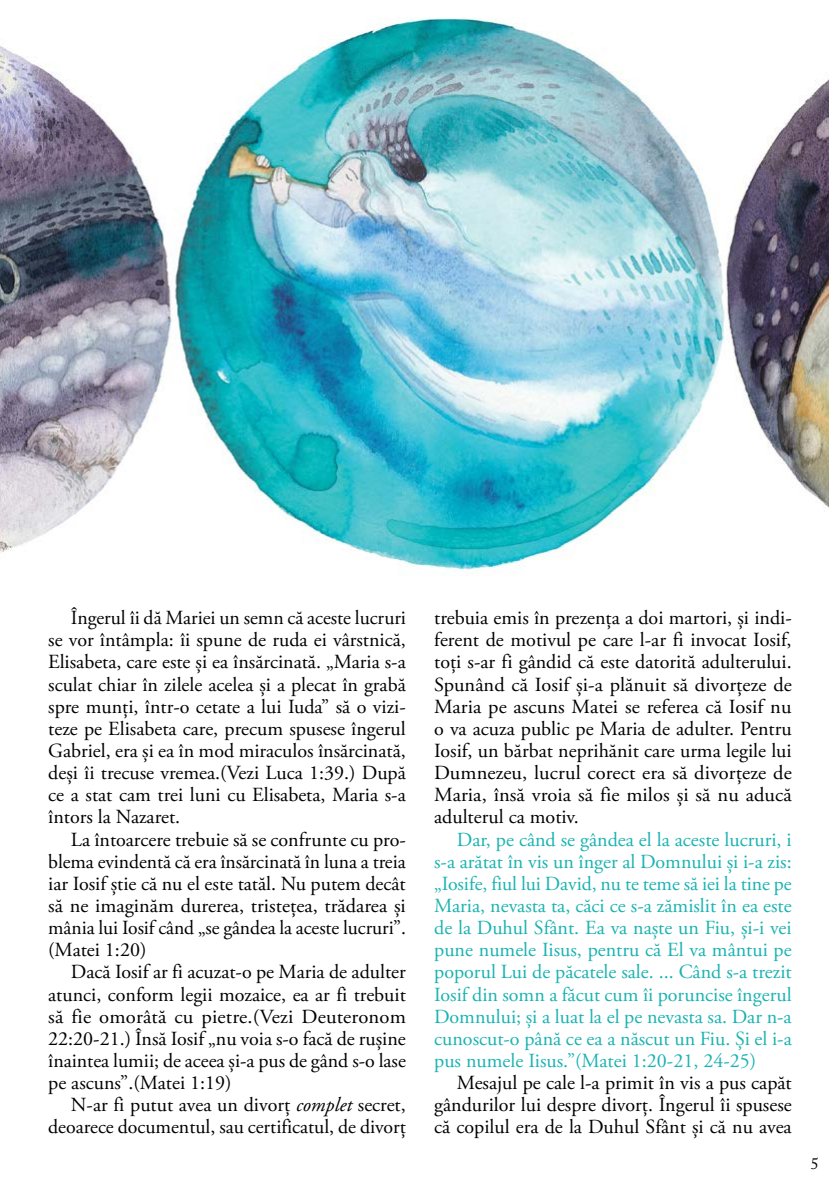
<style>
.page{position:relative;width:840px;height:1191px;background:#fff}
.page>*{position:absolute;margin:0;border:0;box-sizing:border-box;transform-origin:0 0}
.t1{font:20px/22.2px "Adobe Garamond Pro";color:#000;text-align:justify}
.t2{font:20px/22.2px "Adobe Garamond Pro";color:#1ab3b1;text-align:justify}
.t3{font:16px "Adobe Caslon Pro";color:#000}
.s1{font-style:italic}
</style>
<div class="page">
<img style="left:0;top:18px;width:828px;height:555px">
<p class="t1" style="left:48px;top:607px;width:359px;text-indent:23px">Îngerul îi dă Mariei un semn că aceste lucruri se vor întâmpla: îi spune de ruda ei vârstnică, Elisabeta, care este și ea însărcinată. „Maria s‑a sculat chiar în zilele acelea și a plecat în grabă spre munți, într‑o cetate a lui Iuda” să o vizi‑ teze pe Elisabeta care, precum spusese îngerul Gabriel, era și ea în mod miraculos însărcinată, deși îi trecuse vremea.(Vezi Luca 1:39.) După ce a stat cam trei luni cu Elisabeta, Maria s‑a întors la Nazaret.</p>
<p class="t1" style="left:48px;top:828px;width:359px;text-indent:23px">La întoarcere trebuie să se confrunte cu pro‑ blema evindentă că era însărcinată în luna a treia iar Iosif știe că nu el este tatăl. Nu putem decât să ne imaginăm durerea, tristețea, trădarea și mânia lui Iosif când „se gândea la aceste lucruri”. (Matei 1:20)</p>
<p class="t1" style="left:48px;top:961px;width:359px;text-indent:23px">Dacă Iosif ar fi acuzat‑o pe Maria de adulter atunci, conform legii mozaice, ea ar fi trebuit să fie omorâtă cu pietre.(Vezi Deuteronom 22:20-21.) Însă Iosif „nu voia s‑o facă de rușine înaintea lumii; de aceea și‑a pus de gând s‑o lase pe ascuns”.(Matei 1:19)</p>
<p class="t1" style="left:48px;top:1094px;width:359px;text-align:right">N‑ar fi putut avea un divorț <span class="s1">complet</span> secret, deoarece documentul, sau certificatul, de divorț</p>
<p class="t1" style="left:434px;top:607px;width:359px">trebuia emis în prezența a doi martori, și indi‑ ferent de motivul pe care l‑ar fi invocat Iosif, toți s‑ar fi gândid că este datorită adulterului.<br>Spunând că Iosif și-a plănuit să divorțeze de Maria pe ascuns Matei se referea că Iosif nu o va acuza public pe Maria de adulter. Pentru Iosif, un bărbat neprihănit care urma legile lui Dumnezeu, lucrul corect era să divorțeze de Maria, însă vroia să fie milos și să nu aducă adulterul ca motiv.</p>
<p class="t2" style="left:434px;top:828px;width:359px;text-indent:23px">Dar, pe când se gândea el la aceste lucruri, i s‑a arătat în vis un înger al Domnului și i‑a zis: „Iosife, fiul lui David, nu te teme să iei la tine pe Maria, nevasta ta, căci ce s‑a zămislit în ea este de la Duhul Sfânt. Ea va naște un Fiu, și‑i vei pune numele Iisus, pentru că El va mântui pe poporul Lui de păcatele sale. ... Când s‑a trezit Iosif din somn a făcut cum îi poruncise îngerul Domnului; și a luat la el pe nevasta sa. Dar n‑a cunoscut‑o până ce ea a născut un Fiu. Și el i‑a pus numele Iisus.”(Matei 1:20-21, 24-25)</p>
<p class="t1" style="left:434px;top:1072px;width:359px;text-indent:23px">Mesajul pe cale l‑a primit în vis a pus capăt gândurilor lui despre divorț. Îngerul îi spusese că copilul era de la Duhul Sfânt și că nu avea</p>
<p class="t3" style="left:810px;top:1154px;width:9px">5</p>
</div>
